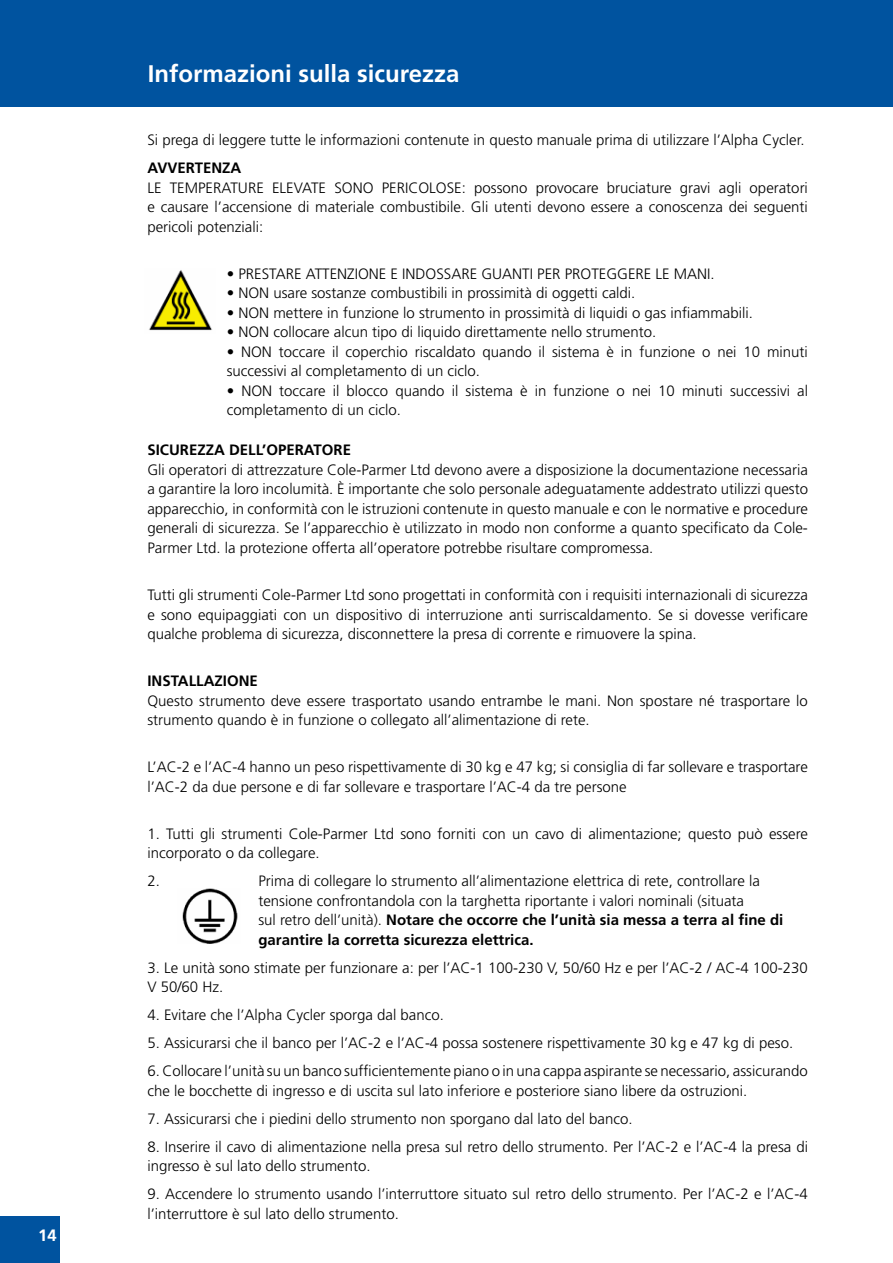
<style>
.page{position:relative;width:893px;height:1263px;background:#fff}
.page>*{position:absolute;margin:0;border:0;box-sizing:border-box;transform-origin:0 0}
.t1{font:700 24px "Frutiger";color:#fff}
.t2{font:700 16.5px "Frutiger";color:#fff}
.t3{font:300 15px/19.5px "Frutiger";color:#000}
.t4{font:700 15px "Frutiger";color:#000}
.s1{font-weight:700}
</style>
<div class="page">
<div style="left:0;top:0;width:893px;height:106px;background:#00539f"></div>
<div style="left:0;top:1216px;width:60px;height:47px;background:#00539f"></div>
<img style="left:182px;top:889px;width:56px;height:55px">
<img style="left:149px;top:270px;width:63px;height:61px">
<p class="t2" style="left:38px;top:1226px;width:20px">14</p>
<h1 class="t1" style="left:148px;top:59px;width:313px">Informazioni sulla sicurezza</h1>
<p class="t3" style="left:147px;top:130px;width:659px">Si prega di leggere tutte le informazioni contenute in questo manuale prima di utilizzare l’Alpha Cycler.</p>
<p class="t4" style="left:147px;top:159px;width:96px">AVVERTENZA</p>
<p class="t3" style="left:147px;top:178px;width:662px;text-align:justify">LE TEMPERATURE ELEVATE SONO PERICOLOSE: possono provocare bruciature gravi agli operatori e causare l’accensione di materiale combustibile. Gli utenti devono essere a conoscenza dei seguenti pericoli potenziali:</p>
<p class="t3" style="left:227px;top:264px;width:490px">• PRESTARE ATTENZIONE E INDOSSARE GUANTI PER PROTEGGERE LE MANI.</p>
<p class="t3" style="left:227px;top:283px;width:410px">• NON usare sostanze combustibili in prossimità di oggetti caldi.</p>
<p class="t3" style="left:227px;top:303px;width:528px">• NON mettere in funzione lo strumento in prossimità di liquidi o gas infiammabili.</p>
<p class="t3" style="left:227px;top:322px;width:431px">• NON collocare alcun tipo di liquido direttamente nello strumento.</p>
<p class="t3" style="left:227px;top:342px;width:583px">• NON toccare il coperchio riscaldato quando il sistema è in funzione o nei 10 minuti successivi al completamento di un ciclo.</p>
<p class="t3" style="left:227px;top:381px;width:583px">• NON toccare il blocco quando il sistema è in funzione o nei 10 minuti successivi al completamento di un ciclo.</p>
<p class="t4" style="left:147px;top:441px;width:205px">SICUREZZA DELL’OPERATORE</p>
<p class="t3" style="left:147px;top:460px;width:662px;text-align:justify">Gli operatori di attrezzature Cole-Parmer Ltd devono avere a disposizione la documentazione necessaria a garantire la loro incolumità. È importante che solo personale adeguatamente addestrato utilizzi questo apparecchio, in conformità con le istruzioni contenute in questo manuale e con le normative e procedure generali di sicurezza. Se l’apparecchio è utilizzato in modo non conforme a quanto specificato da Cole-Parmer Ltd. la protezione offerta all’operatore potrebbe risultare compromessa.</p>
<p class="t3" style="left:147px;top:585px;width:662px;text-align:justify">Tutti gli strumenti Cole-Parmer Ltd sono progettati in conformità con i requisiti internazionali di sicurezza e sono equipaggiati con un dispositivo di interruzione anti surriscaldamento. Se si dovesse verificare qualche problema di sicurezza, disconnettere la presa di corrente e rimuovere la spina.</p>
<p class="t4" style="left:147px;top:672px;width:112px">INSTALLAZIONE</p>
<p class="t3" style="left:147px;top:690px;width:662px">Questo strumento deve essere trasportato usando entrambe le mani. Non spostare né trasportare lo strumento quando è in funzione o collegato all’alimentazione di rete.</p>
<p class="t3" style="left:147px;top:757px;width:662px">L’AC-2 e l’AC-4 hanno un peso rispettivamente di 30 kg e 47 kg; si consiglia di far sollevare e trasportare l’AC-2 da due persone e di far sollevare e trasportare l’AC-4 da tre persone</p>
<p class="t3" style="left:147px;top:823px;width:662px">1. Tutti gli strumenti Cole-Parmer Ltd sono forniti con un cavo di alimentazione; questo può essere incorporato o da collegare.</p>
<p class="t3" style="left:147px;top:871px;width:14px">2.</p>
<p class="t3" style="left:258px;top:871px;width:526px">Prima di collegare lo strumento all’alimentazione elettrica di rete, controllare la tensione confrontandola con la targhetta riportante i valori nominali (situata<br>sul retro dell’unità). <span class="s1">Notare che occorre che l’unità sia messa a terra al fine di garantire la corretta sicurezza elettrica.</span></p>
<p class="t3" style="left:147px;top:958px;width:662px">3. Le unità sono stimate per funzionare a: per l’AC-1 100-230 V, 50/60 Hz e per l’AC-2 / AC-4 100-230<br>V 50/60 Hz.</p>
<p class="t3" style="left:147px;top:1005px;width:298px">4. Evitare che l’Alpha Cycler sporga dal banco.</p>
<p class="t3" style="left:147px;top:1033px;width:647px">5. Assicurarsi che il banco per l’AC-2 e l’AC-4 possa sostenere rispettivamente 30 kg e 47 kg di peso.</p>
<p class="t3" style="left:147px;top:1061px;width:662px">6. Collocare l’unità su un banco sufficientemente piano o in una cappa aspirante se necessario, assicurando che le bocchette di ingresso e di uscita sul lato inferiore e posteriore siano libere da ostruzioni.</p>
<p class="t3" style="left:147px;top:1109px;width:487px">7. Assicurarsi che i piedini dello strumento non sporgano dal lato del banco.</p>
<p class="t3" style="left:147px;top:1137px;width:662px">8. Inserire il cavo di alimentazione nella presa sul retro dello strumento. Per l’AC-2 e l’AC-4 la presa di ingresso è sul lato dello strumento.</p>
<p class="t3" style="left:147px;top:1184px;width:662px">9. Accendere lo strumento usando l’interruttore situato sul retro dello strumento. Per l’AC-2 e l’AC-4 l’interruttore è sul lato dello strumento.</p>
</div>
